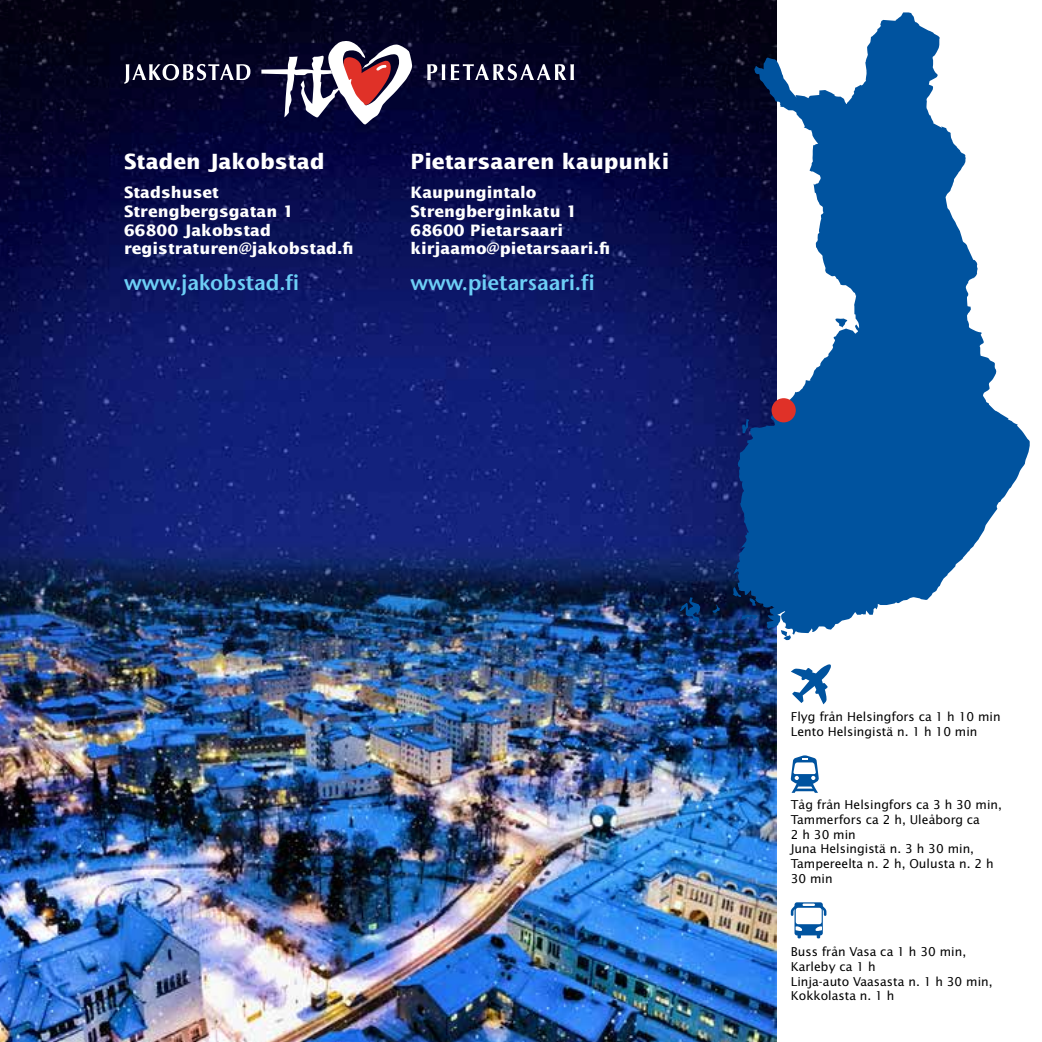
<style>
.page{position:relative;width:1042px;height:1042px;background:#fff}
.page>*{position:absolute;margin:0;border:0;box-sizing:border-box;transform-origin:0 0}
.t1{font:600 21.7px "Stone Sans";color:#6dcff6}
.t2{font:700 21px "Lucida Sans";color:#fff}
.t3{font:700 15.75px/18.9px "Lucida Sans";color:#fff}
.t4{font:12.25px/14.7px "Lucida Sans";color:#000}
</style>
<div class="page">
<img style="left:0;top:0;width:776px;height:1042px">
<svg style="left:124px;top:64px;width:126px;height:20px"></svg>
<svg style="left:427px;top:64px;width:18px;height:16px"></svg>
<svg style="left:451px;top:64px;width:123px;height:16px"></svg>
<svg style="left:261px;top:41px;width:151px;height:85px"></svg>
<svg style="left:679px;top:12px;width:351px;height:628px;fill:#01539f"></svg>
<div style="left:771px;top:398px;width:25px;height:24px;background:#e03128;border-radius:50%"></div>
<svg style="left:791px;top:755px;width:28px;height:38px"></svg>
<svg style="left:794px;top:902px;width:29px;height:33px"></svg>
<div style="left:796px;top:908px;width:25px;height:16px;background:#fff;border-radius:2px"></div>
<svg style="left:795px;top:926px;width:7px;height:12px"></svg>
<svg style="left:815px;top:926px;width:7px;height:12px"></svg>
<svg style="left:791px;top:903px;width:35px;height:13px"></svg>
<svg style="left:791px;top:664px;width:40px;height:40px"></svg>
<h2 class="t2" style="left:124px;top:149px;width:202px">Staden Jakobstad</h2>
<p class="t3" style="left:124px;top:182px;width:231px">Stadshuset<br>Strengbergsgatan 1<br>66800 Jakobstad registraturen@jakobstad.fi</p>
<h2 class="t2" style="left:410px;top:149px;width:260px">Pietarsaaren kaupunki</h2>
<p class="t3" style="left:410px;top:182px;width:201px">Kaupungintalo<br>Strengberginkatu 1<br>68600 Pietarsaari kirjaamo@pietarsaari.fi</p>
<h1 class="t1" style="left:124px;top:269px;width:177px">www.jakobstad.fi</h1>
<h1 class="t1" style="left:410px;top:269px;width:186px">www.pietarsaari.fi</h1>
<p class="t4" style="left:791px;top:709px;width:211px">Flyg från Helsingfors ca 1 h 10 min<br>Lento Helsingistä n. 1 h 10 min</p>
<p class="t4" style="left:791px;top:797px;width:213px">Tåg från Helsingfors ca 3 h 30 min,<br>Tammerfors ca 2 h, Uleåborg ca<br>2 h 30 min<br>Juna Helsingistä n. 3 h 30 min,<br>Tampereelta n. 2 h, Oulusta n. 2 h<br>30 min</p>
<p class="t4" style="left:791px;top:944px;width:203px">Buss från Vasa ca 1 h 30 min,<br>Karleby ca 1 h<br>Linja-auto Vaasasta n. 1 h 30 min,<br>Kokkolasta n. 1 h</p>
</div>
